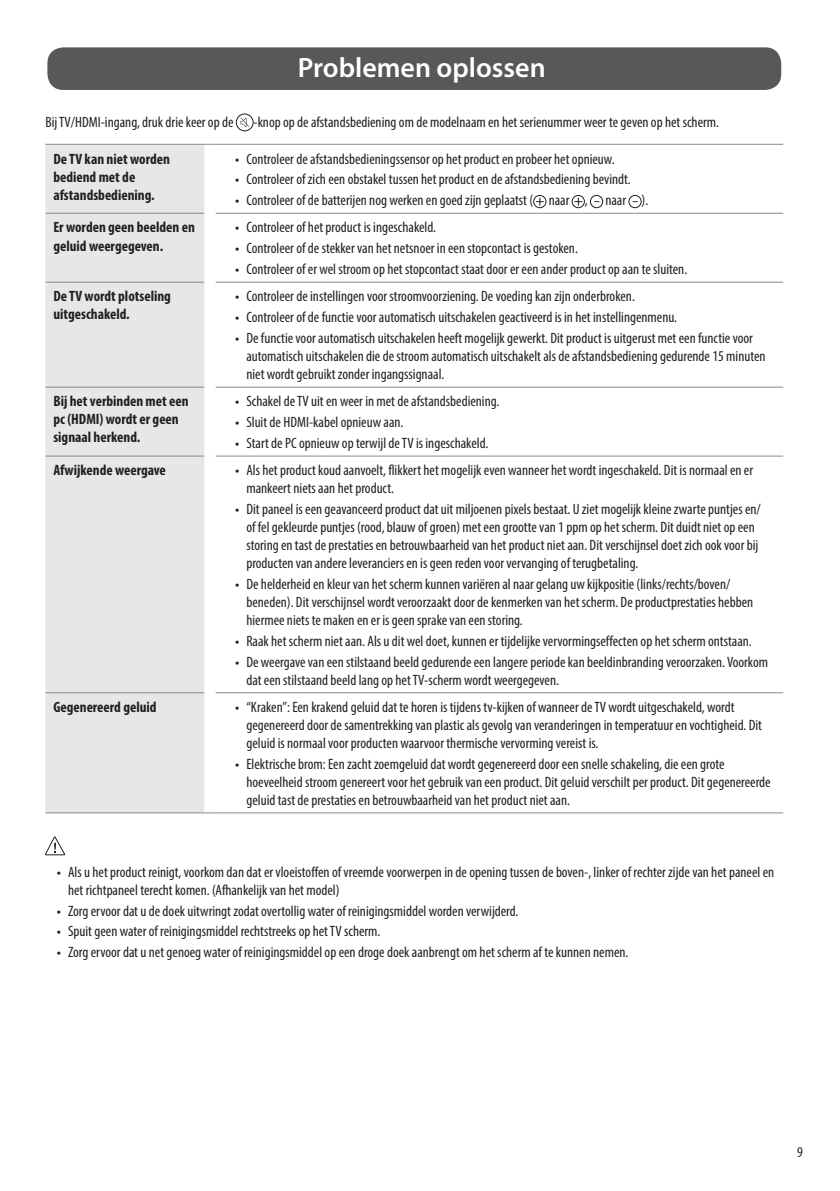
<style>
.page{position:relative;width:840px;height:1191px;background:#fff}
.page>*{position:absolute;margin:0;border:0;box-sizing:border-box;transform-origin:0 0}
.t1{font:600 28px "Myriad Pro";color:#fff}
.Body{font:condensed 15px/18px "Myriad Pro";color:#231f20}
.Body_Bold{font:700 condensed 15px/18px "Myriad Pro";color:#231f20}
.s1{font-family:"LG Smart";font-stretch:normal}
</style>
<div class="page">
<div style="left:46px;top:46px;width:735px;height:45px;background:#57585a;border-radius:17px"></div>
<div style="left:45px;top:45px;width:737px;height:47px;border:2px solid #fff;border-radius:17px"></div>
<div style="left:236px;top:114px;width:17px;height:17px;border:1px solid #231f20;border-radius:50%"></div>
<svg style="left:240px;top:118px;width:9px;height:9px"></svg>
<div style="left:45px;top:145px;width:159px;height:667px;background:#e6e7e9"></div>
<hr style="left:45px;top:213px;width:159px;height:1px;background:#87898c">
<hr style="left:215px;top:213px;width:567px;height:1px;background:#87898c">
<hr style="left:45px;top:282px;width:159px;height:1px;background:#87898c">
<hr style="left:215px;top:282px;width:567px;height:1px;background:#87898c">
<hr style="left:45px;top:387px;width:159px;height:1px;background:#87898c">
<hr style="left:215px;top:387px;width:567px;height:1px;background:#87898c">
<hr style="left:45px;top:456px;width:159px;height:1px;background:#87898c">
<hr style="left:215px;top:456px;width:567px;height:1px;background:#87898c">
<hr style="left:45px;top:692px;width:159px;height:1px;background:#87898c">
<hr style="left:215px;top:692px;width:567px;height:1px;background:#87898c">
<hr style="left:45px;top:144px;width:159px;height:1px;background:#87898c">
<hr style="left:215px;top:144px;width:567px;height:1px;background:#87898c">
<hr style="left:45px;top:812px;width:159px;height:1px;background:#87898c">
<hr style="left:215px;top:812px;width:567px;height:1px;background:#87898c">
<svg style="left:535px;top:198px;width:8px;height:8px"></svg>
<div style="left:533px;top:195px;width:13px;height:13px;border:1px solid #231f20;border-radius:50%"></div>
<svg style="left:574px;top:198px;width:8px;height:8px"></svg>
<div style="left:571px;top:195px;width:13px;height:13px;border:1px solid #231f20;border-radius:50%"></div>
<div style="left:589px;top:195px;width:13px;height:13px;border:1px solid #231f20;border-radius:50%"></div>
<div style="left:628px;top:195px;width:13px;height:13px;border:1px solid #231f20;border-radius:50%"></div>
<svg style="left:45px;top:836px;width:20px;height:19px"></svg>
<p class="t1" style="left:298px;top:50px;width:249px">Problemen oplossen</p>
<p class="Body" style="left:45px;top:113px;width:189px">Bij TV/HDMI-ingang, druk drie keer op de</p>
<p class="Body" style="left:253px;top:113px;width:467px">-knop op de afstandsbediening om de modelnaam en het serienummer weer te geven op het scherm.</p>
<p class="Body_Bold" style="left:53px;top:149px;width:118px">De TV kan niet worden bediend met de afstandsbediening.</p>
<p class="Body" style="left:235px;top:149px;width:381px"><span class="s1">•</span> Controleer de afstandsbedieningssensor op het product en probeer het opnieuw.</p>
<p class="Body" style="left:235px;top:170px;width:397px"><span class="s1">•</span> Controleer of zich een obstakel tussen het product en de afstandsbediening bevindt.</p>
<p class="Body" style="left:235px;top:191px;width:414px"><span class="s1">•</span> Controleer of de batterijen nog werken en goed zijn geplaatst ( naar , naar ).</p>
<p class="Body_Bold" style="left:53px;top:218px;width:143px">Er worden geen beelden en geluid weergegeven.</p>
<p class="Body" style="left:235px;top:218px;width:202px"><span class="s1">•</span> Controleer of het product is ingeschakeld.</p>
<p class="Body" style="left:235px;top:239px;width:344px"><span class="s1">•</span> Controleer of de stekker van het netsnoer in een stopcontact is gestoken.</p>
<p class="Body" style="left:235px;top:260px;width:453px"><span class="s1">•</span> Controleer of er wel stroom op het stopcontact staat door er een ander product op aan te sluiten.</p>
<p class="Body_Bold" style="left:53px;top:287px;width:119px">De TV wordt plotseling uitgeschakeld.</p>
<p class="Body" style="left:235px;top:287px;width:401px"><span class="s1">•</span> Controleer de instellingen voor stroomvoorziening. De voeding kan zijn onderbroken.</p>
<p class="Body" style="left:235px;top:308px;width:443px"><span class="s1">•</span> Controleer of de functie voor automatisch uitschakelen geactiveerd is in het instellingenmenu.</p>
<p class="Body" style="left:246px;top:329px;width:520px;text-indent:-11px"><span class="s1">•</span> De functie voor automatisch uitschakelen heeft mogelijk gewerkt. Dit product is uitgerust met een functie voor automatisch uitschakelen die de stroom automatisch uitschakelt als de afstandsbediening gedurende 15 minuten niet wordt gebruikt zonder ingangssignaal.</p>
<p class="Body_Bold" style="left:53px;top:392px;width:137px">Bij het verbinden met een pc (HDMI) wordt er geen signaal herkend.</p>
<p class="Body" style="left:235px;top:392px;width:266px"><span class="s1">•</span> Schakel de TV uit en weer in met de afstandsbediening.</p>
<p class="Body" style="left:235px;top:413px;width:170px"><span class="s1">•</span> Sluit de HDMI-kabel opnieuw aan.</p>
<p class="Body" style="left:235px;top:434px;width:255px"><span class="s1">•</span> Start de PC opnieuw op terwijl de TV is ingeschakeld.</p>
<p class="Body_Bold" style="left:53px;top:461px;width:114px">Afwijkende weergave</p>
<p class="Body" style="left:246px;top:461px;width:508px;text-indent:-11px"><span class="s1">•</span> Als het product koud aanvoelt, flikkert het mogelijk even wanneer het wordt ingeschakeld. Dit is normaal en er mankeert niets aan het product.</p>
<p class="Body" style="left:246px;top:500px;width:515px;text-indent:-11px"><span class="s1">•</span> Dit paneel is een geavanceerd product dat uit miljoenen pixels bestaat. U ziet mogelijk kleine zwarte puntjes en/ of fel gekleurde puntjes (rood, blauw of groen) met een grootte van 1 ppm op het scherm. Dit duidt niet op een storing en tast de prestaties en betrouwbaarheid van het product niet aan. Dit verschijnsel doet zich ook voor bij producten van andere leveranciers en is geen reden voor vervanging of terugbetaling.</p>
<p class="Body" style="left:246px;top:575px;width:508px;text-indent:-11px"><span class="s1">•</span> De helderheid en kleur van het scherm kunnen variëren al naar gelang uw kijkpositie (links/rechts/boven/ beneden). Dit verschijnsel wordt veroorzaakt door de kenmerken van het scherm. De productprestaties hebben hiermee niets te maken en er is geen sprake van een storing.</p>
<p class="Body" style="left:235px;top:632px;width:518px"><span class="s1">•</span> Raak het scherm niet aan. Als u dit wel doet, kunnen er tijdelijke vervormingseffecten op het scherm ontstaan.</p>
<p class="Body" style="left:246px;top:652px;width:523px;text-indent:-11px"><span class="s1">•</span> De weergave van een stilstaand beeld gedurende een langere periode kan beeldinbranding veroorzaken. Voorkom dat een stilstaand beeld lang op het TV-scherm wordt weergegeven.</p>
<p class="Body_Bold" style="left:53px;top:697px;width:105px">Gegenereerd geluid</p>
<p class="Body" style="left:246px;top:698px;width:517px;text-indent:-11px"><span class="s1">•</span> “Kraken”: Een krakend geluid dat te horen is tijdens tv-kijken of wanneer de TV wordt uitgeschakeld, wordt gegenereerd door de samentrekking van plastic als gevolg van veranderingen in temperatuur en vochtigheid. Dit geluid is normaal voor producten waarvoor thermische vervorming vereist is.</p>
<p class="Body" style="left:246px;top:754px;width:525px;text-indent:-11px"><span class="s1">•</span> Elektrische brom: Een zacht zoemgeluid dat wordt gegenereerd door een snelle schakeling, die een grote hoeveelheid stroom genereert voor het gebruik van een product. Dit geluid verschilt per product. Dit gegenereerde geluid tast de prestaties en betrouwbaarheid van het product niet aan.</p>
<p class="Body" style="left:68px;top:862px;width:707px;text-indent:-11px"><span class="s1">•</span> Als u het product reinigt, voorkom dan dat er vloeistoffen of vreemde voorwerpen in de opening tussen de boven-, linker of rechter zijde van het paneel en het richtpaneel terecht komen. (Afhankelijk van het model)</p>
<p class="Body" style="left:57px;top:901px;width:463px"><span class="s1">•</span> Zorg ervoor dat u de doek uitwringt zodat overtollig water of reinigingsmiddel worden verwijderd.</p>
<p class="Body" style="left:57px;top:922px;width:325px"><span class="s1">•</span> Spuit geen water of reinigingsmiddel rechtstreeks op het TV scherm.</p>
<p class="Body" style="left:57px;top:943px;width:573px"><span class="s1">•</span> Zorg ervoor dat u net genoeg water of reinigingsmiddel op een droge doek aanbrengt om het scherm af te kunnen nemen.</p>
<p class="Body" style="left:796px;top:1142px;width:7px">9</p>
</div>
